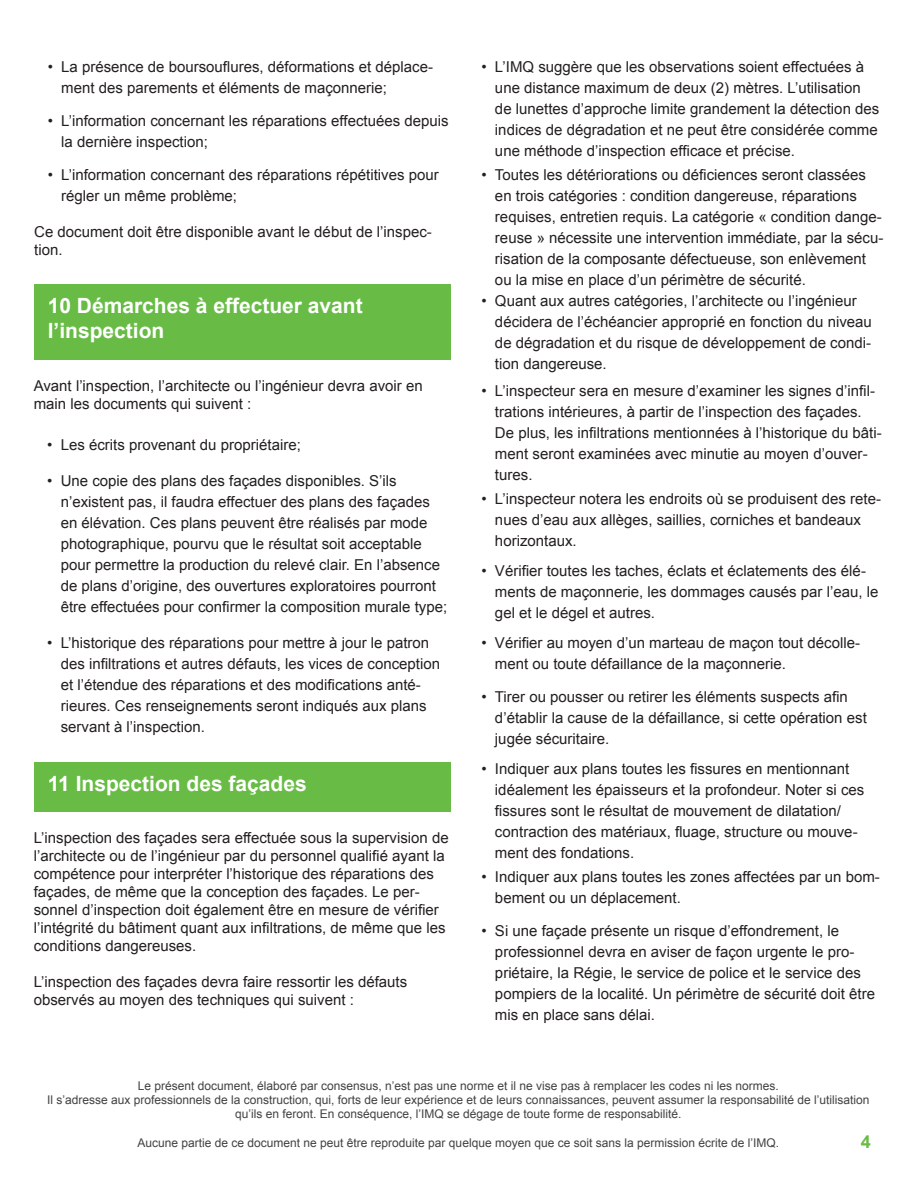
<style>
.page{position:relative;width:918px;height:1188px;background:#fff}
.page>*{position:absolute;margin:0;border:0;box-sizing:border-box;transform-origin:0 0}
.t1{font:700 21px/25.2px "Arial";color:#fff}
.t2{font:700 18px "Arial";color:#68bc45}
.t3{font:15px/21px "Arial";color:#231f20}
.t4{font:12px/14.4px "Arial";color:#434141;text-align:center}
</style>
<div class="page">
<div style="left:34px;top:284px;width:416px;height:76px;background:#68bc45"></div>
<div style="left:34px;top:763px;width:416px;height:49px;background:#68bc45"></div>
<p class="t3" style="left:61px;top:56px;width:373px;text-indent:-13px">• La présence de boursouflures, déformations et déplace&shy;ment des parements et éléments de maçonnerie;</p>
<p class="t3" style="left:61px;top:110px;width:389px;text-indent:-14px">• L’information concernant les réparations effectuées depuis la dernière inspection;</p>
<p class="t3" style="left:61px;top:164px;width:379px;text-indent:-14px">• L’information concernant des réparations répétitives pour régler un même problème;</p>
<p class="t3" style="left:34px;top:223px;width:399px;line-height:18px">Ce document doit être disponible avant le début de l’inspec&shy;tion.</p>
<h1 class="t1" style="left:48px;top:294px;width:317px">10 Démarches à effectuer avant l’inspection</h1>
<p class="t3" style="left:34px;top:377px;width:391px;line-height:18px">Avant l’inspection, l’architecte ou l’ingénieur devra avoir en main les documents qui suivent :</p>
<p class="t3" style="left:47px;top:434px;width:255px">• Les écrits provenant du propriétaire;</p>
<p class="t3" style="left:61px;top:470px;width:388px;text-indent:-14px">• Une copie des plans des façades disponibles. S’ils n’existent pas, il faudra effectuer des plans des façades en élévation. Ces plans peuvent être réalisés par mode photographique, pourvu que le résultat soit acceptable pour permettre la production du relevé clair. En l’absence de plans d’origine, des ouvertures exploratoires pourront être effectuées pour confirmer la composition murale type;</p>
<p class="t3" style="left:61px;top:632px;width:381px;text-indent:-13px">• L’historique des réparations pour mettre à jour le patron des infiltrations et autres défauts, les vices de conception et l’étendue des réparations et des modifications anté&shy;rieures. Ces renseignements seront indiqués aux plans servant à l’inspection.</p>
<h1 class="t1" style="left:48px;top:772px;width:261px">11 Inspection des façades</h1>
<p class="t3" style="left:34px;top:829px;width:416px;line-height:18px">L’inspection des façades sera effectuée sous la supervision de l’architecte ou de l’ingénieur par du personnel qualifié ayant la compétence pour interpréter l’historique des réparations des façades, de même que la conception des façades. Le per&shy;sonnel d’inspection doit également être en mesure de vérifier l’intégrité du bâtiment quant aux infiltrations, de même que les conditions dangereuses.</p>
<p class="t3" style="left:34px;top:973px;width:375px;line-height:18px">L’inspection des façades devra faire ressortir les défauts observés au moyen des techniques qui suivent :</p>
<p class="t3" style="left:495px;top:56px;width:386px;text-indent:-14px">• L’IMQ suggère que les observations soient effectuées à une distance maximum de deux (2) mètres. L’utilisation de lunettes d’approche limite grandement la détection des indices de dégradation et ne peut être considérée comme une méthode d’inspection efficace et précise.</p>
<p class="t3" style="left:495px;top:164px;width:390px;text-indent:-13px">• Toutes les détériorations ou déficiences seront classées en trois catégories : condition dangereuse, réparations requises, entretien requis. La catégorie « condition dange&shy;reuse » nécessite une intervention immédiate, par la sécu&shy;risation de la composante défectueuse, son enlèvement ou la mise en place d’un périmètre de sécurité.</p>
<p class="t3" style="left:495px;top:290px;width:378px;text-indent:-14px">• Quant aux autres catégories, l’architecte ou l’ingénieur décidera de l’échéancier approprié en fonction du niveau de dégradation et du risque de développement de condi&shy;tion dangereuse.</p>
<p class="t3" style="left:495px;top:380px;width:388px;text-indent:-14px">• L’inspecteur sera en mesure d’examiner les signes d’infil&shy;trations intérieures, à partir de l’inspection des façades.<br>De plus, les infiltrations mentionnées à l’historique du bâti&shy;ment seront examinées avec minutie au moyen d’ouver&shy;tures.</p>
<p class="t3" style="left:495px;top:488px;width:388px;text-indent:-13px">• L’inspecteur notera les endroits où se produisent des rete&shy;nues d’eau aux allèges, saillies, corniches et bandeaux horizontaux.</p>
<p class="t3" style="left:495px;top:560px;width:385px;text-indent:-14px">• Vérifier toutes les taches, éclats et éclatements des élé&shy;ments de maçonnerie, les dommages causés par l’eau, le gel et le dégel et autres.</p>
<p class="t3" style="left:495px;top:632px;width:367px;text-indent:-14px">• Vérifier au moyen d’un marteau de maçon tout décolle&shy;ment ou toute défaillance de la maçonnerie.</p>
<p class="t3" style="left:495px;top:686px;width:373px;text-indent:-14px">• Tirer ou pousser ou retirer les éléments suspects afin d’établir la cause de la défaillance, si cette opération est jugée sécuritaire.</p>
<p class="t3" style="left:495px;top:758px;width:371px;text-indent:-14px">• Indiquer aux plans toutes les fissures en mentionnant idéalement les épaisseurs et la profondeur. Noter si ces fissures sont le résultat de mouvement de dilatation/ contraction des matériaux, fluage, structure ou mouve&shy;ment des fondations.</p>
<p class="t3" style="left:495px;top:866px;width:386px;text-indent:-14px">• Indiquer aux plans toutes les zones affectées par un bom&shy;bement ou un déplacement.</p>
<p class="t3" style="left:495px;top:920px;width:382px;text-indent:-13px">• Si une façade présente un risque d’effondrement, le professionnel devra en aviser de façon urgente le pro&shy;priétaire, la Régie, le service de police et le service des pompiers de la localité. Un périmètre de sécurité doit être mis en place sans délai.</p>
<p class="t4" style="left:47px;top:1078px;width:824px">Le présent document, élaboré par consensus, n’est pas une norme et il ne vise pas à remplacer les codes ni les normes.<br>Il s’adresse aux professionnels de la construction, qui, forts de leur expérience et de leurs connaissances, peuvent assumer la responsabilité de l’utilisation qu’ils en feront. En conséquence, l’IMQ se dégage de toute forme de responsabilité.</p>
<p class="t4" style="left:137px;top:1136px;width:643px">Aucune partie de ce document ne peut être reproduite par quelque moyen que ce soit sans la permission écrite de l’IMQ.</p>
<p class="t2" style="left:861px;top:1130px;width:12px">4</p>
</div>
